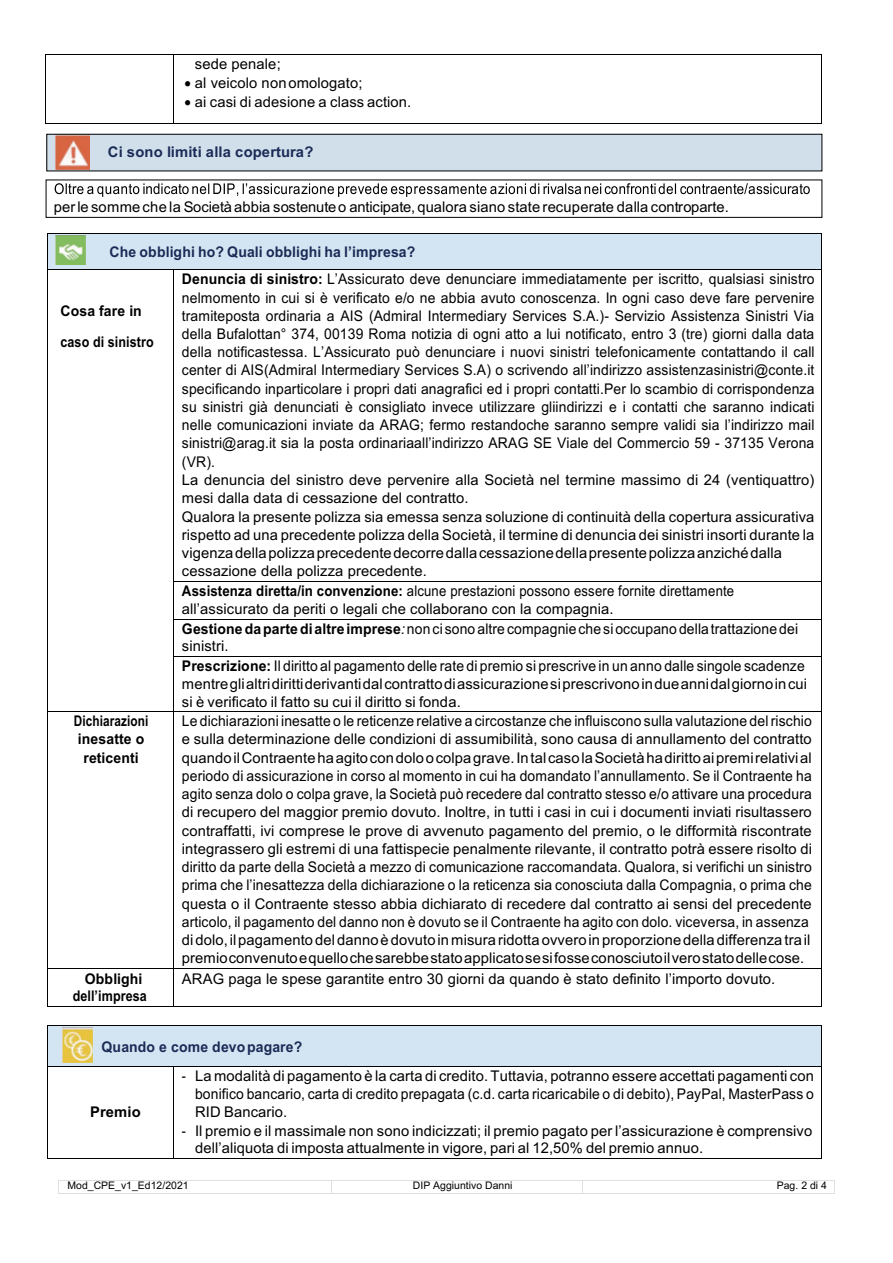
<style>
.page{position:relative;width:893px;height:1263px;background:#fff}
.page>*{position:absolute;margin:0;border:0;box-sizing:border-box;transform-origin:0 0}
.t1{font:14.7px/18.3px "Arial";letter-spacing:.01em;color:#000001;scale:.94 1}
.t2{font:14.7px "Arial";letter-spacing:.01em;color:#000001}
.t3{font:14.7px "Arial";letter-spacing:.01em;color:#000001;scale:.83 1}
.t4{font:14.7px/17.2px "Arial";letter-spacing:.01em;color:#000001;scale:.89 1}
.t5{font:700 14.7px "Arial";letter-spacing:.01em;color:#1b2b57;scale:.95 1}
.t6{font:700 14.7px/31.3px "Arial";letter-spacing:.01em;color:#000001;scale:.95 1}
.t7{font:700 14.7px/18.1px "Arial";letter-spacing:.01em;color:#000001;text-align:center;scale:.8 1}
.t8{font:700 14.7px "Arial";letter-spacing:.01em;color:#1b2b57}
.t9{font:700 14.7px "Arial";letter-spacing:.01em;color:#000001}
.t10{font:10.5px "Arial";letter-spacing:.005em;color:#000001}
.s1{font-weight:700}
.s2{font-style:italic}
</style>
<div class="page">
<hr style="left:46px;top:54px;width:127px;height:1px;background:#000001">
<hr style="left:173px;top:54px;width:648px;height:1px;background:#000001">
<hr style="left:45px;top:55px;width:1px;height:68px;background:#000001">
<hr style="left:46px;top:123px;width:127px;height:1px;background:#000001">
<hr style="left:173px;top:55px;width:1px;height:68px;background:#000001">
<hr style="left:173px;top:123px;width:648px;height:1px;background:#000001">
<hr style="left:821px;top:55px;width:1px;height:68px;background:#000001">
<div style="left:48px;top:234px;width:773px;height:36px;background:#d3e5f2"></div>
<hr style="left:48px;top:233px;width:773px;height:1px;background:#000001">
<hr style="left:48px;top:234px;width:1px;height:36px;background:#000001">
<hr style="left:821px;top:234px;width:1px;height:36px;background:#000001">
<hr style="left:48px;top:270px;width:125px;height:1px;background:#000001">
<hr style="left:173px;top:270px;width:648px;height:1px;background:#000001">
<hr style="left:48px;top:270px;width:1px;height:311px;background:#000001">
<hr style="left:173px;top:270px;width:1px;height:311px;background:#000001">
<hr style="left:821px;top:270px;width:1px;height:311px;background:#000001">
<hr style="left:173px;top:581px;width:648px;height:1px;background:#000001">
<hr style="left:48px;top:582px;width:1px;height:37px;background:#000001">
<hr style="left:173px;top:582px;width:1px;height:37px;background:#000001">
<hr style="left:821px;top:582px;width:1px;height:37px;background:#000001">
<hr style="left:173px;top:619px;width:648px;height:1px;background:#000001">
<hr style="left:48px;top:620px;width:1px;height:36px;background:#000001">
<hr style="left:173px;top:620px;width:1px;height:36px;background:#000001">
<hr style="left:821px;top:620px;width:1px;height:36px;background:#000001">
<hr style="left:173px;top:656px;width:648px;height:1px;background:#000001">
<hr style="left:48px;top:657px;width:1px;height:54px;background:#000001">
<hr style="left:173px;top:657px;width:1px;height:54px;background:#000001">
<hr style="left:821px;top:657px;width:1px;height:54px;background:#000001">
<hr style="left:48px;top:711px;width:125px;height:1px;background:#000001">
<hr style="left:173px;top:711px;width:648px;height:1px;background:#000001">
<hr style="left:48px;top:712px;width:1px;height:256px;background:#000001">
<hr style="left:173px;top:712px;width:1px;height:256px;background:#000001">
<hr style="left:821px;top:712px;width:1px;height:256px;background:#000001">
<hr style="left:48px;top:968px;width:125px;height:1px;background:#000001">
<hr style="left:173px;top:968px;width:648px;height:1px;background:#000001">
<hr style="left:48px;top:969px;width:1px;height:37px;background:#000001">
<hr style="left:48px;top:1006px;width:125px;height:1px;background:#000001">
<hr style="left:173px;top:969px;width:1px;height:37px;background:#000001">
<hr style="left:173px;top:1006px;width:648px;height:1px;background:#000001">
<hr style="left:821px;top:969px;width:1px;height:37px;background:#000001">
<div style="left:48px;top:1026px;width:773px;height:40px;background:#d3e5f2"></div>
<hr style="left:48px;top:1025px;width:773px;height:1px;background:#000001">
<hr style="left:48px;top:1026px;width:1px;height:40px;background:#000001">
<hr style="left:821px;top:1026px;width:1px;height:40px;background:#000001">
<hr style="left:48px;top:1066px;width:125px;height:1px;background:#000001">
<hr style="left:173px;top:1066px;width:648px;height:1px;background:#000001">
<hr style="left:48px;top:1067px;width:1px;height:91px;background:#000001">
<hr style="left:48px;top:1158px;width:125px;height:1px;background:#000001">
<hr style="left:173px;top:1067px;width:1px;height:91px;background:#000001">
<hr style="left:173px;top:1158px;width:648px;height:1px;background:#000001">
<hr style="left:821px;top:1067px;width:1px;height:91px;background:#000001">
<hr style="left:59px;top:1180px;width:272px;height:1px;background:#e0dfde">
<hr style="left:332px;top:1180px;width:251px;height:1px;background:#e0dfde">
<hr style="left:583px;top:1180px;width:251px;height:1px;background:#e0dfde">
<svg style="left:58px;top:1180px;width:1px;height:14px"></svg>
<hr style="left:59px;top:1193px;width:272px;height:1px;background:#e0dfde">
<svg style="left:331px;top:1180px;width:1px;height:14px"></svg>
<hr style="left:332px;top:1193px;width:251px;height:1px;background:#e0dfde">
<hr style="left:583px;top:1193px;width:251px;height:1px;background:#e0dfde">
<svg style="left:834px;top:1180px;width:1px;height:14px"></svg>
<img style="left:55px;top:235px;width:31px;height:29px">
<img style="left:63px;top:1027px;width:29px;height:35px">
<div style="left:46px;top:134px;width:776px;height:37px;border:1px solid #000001"></div>
<img style="left:47px;top:135px;width:775px;height:36px">
<div style="left:46px;top:180px;width:776px;height:38px;border:1px solid #000001"></div>
<img style="left:46px;top:180px;width:776px;height:37px">
<svg style="left:55px;top:183px;width:755px;height:14px"></svg>
<p class="t2" style="left:195px;top:54px;width:87px">sede penale;;</p>
<p class="t2" style="left:184px;top:73px;width:180px">• al veicolo nonomologato;;</p>
<p class="t2" style="left:184px;top:92px;width:228px">• ai casi di adesione a class action.</p>
<p class="t8" style="left:108px;top:141px;width:207px">Ci sono limiti alla copertura?</p>
<p class="t2" style="left:54px;top:197px;width:676px">perle somme che la Società abbia sostenuteo anticipate, qualora siano state recuperate dalla controparte.</p>
<p class="t5" style="left:110px;top:242px;width:324px">Che obblighi ho? Quali obblighi ha l’impresa?</p>
<p class="t6" style="left:60px;top:295px;width:100px">Cosa fare in caso di sinistro</p>
<p class="t1" style="left:182px;top:270px;width:675px"><span class="s1">Denuncia di sinistro:</span> L’Assicurato deve denunciare immediatamente per iscritto, qualsiasi sinistro nelmomento in cui si è verificato e/o ne abbia avuto conoscenza. In ogni caso deve fare pervenire tramiteposta ordinaria a AIS (Admiral Intermediary Services S.A.)-- Servizio Assistenza Sinistri Via della Bufalottan° 374, 00139 Roma notizia di ogni atto a lui notificato, entro 3 (tre) giorni dalla data della notificastessa. L’Assicurato può denunciare i nuovi sinistri telefonicamente contattando il call center di AIS(Admiral Intermediary Services S.A) o scrivendo all’indirizzo assistenzasinistri@conte.it specificando inparticolare i propri dati anagrafici ed i propri contatti.Per lo scambio di corrispondenza su sinistri già denunciati è consigliato invece utilizzare gliindirizzi e i contatti che saranno indicati nelle comunicazioni inviate da ARAG;; fermo restandoche saranno sempre validi sia l’indirizzo mail sinistri@arag.it sia la posta ordinariaall’indirizzo ARAG SE Viale del Commercio 59 -- 37135 Verona (VR).<br>La denuncia del sinistro deve pervenire alla Società nel termine massimo di 24 (ventiquattro) mesi dalla data di cessazione del contratto.<br>Qualora la presente polizza sia emessa senza soluzione di continuità della copertura assicurativa rispetto ad una precedente polizza della Società, il termine di denuncia dei sinistri insorti durante la vigenzadellapolizzaprecedentedecorredallacessazionedellapresentepolizzaanzichédalla cessazione della polizza precedente.</p>
<p class="t4" style="left:182px;top:582px;width:622px"><span class="s1">Assistenza diretta/in convenzione:</span> alcune prestazioni possono essere fornite direttamente all’assicurato da periti o legali che collaborano con la compagnia.</p>
<p class="t1" style="left:182px;top:620px;width:657px;line-height:17px"><span class="s1">Gestionedapartedialtre imprese</span><span class="s2">:</span>non ci sono altre compagnie che sioccupano della trattazione dei sinistri.</p>
<p class="t1" style="left:182px;top:656px;width:667px"><span class="s1">Prescrizione:</span> Il diritto al pagamento delle rate di premio si prescrive in un anno dalle singole scadenze mentreglialtridirittiderivantidalcontrattodiassicurazionesiprescrivonoindueannidalgiornoincui si è verificato il fatto su cui il diritto si fonda.</p>
<p class="t7" style="left:74px;top:712px;width:95px">Dichiarazioni inesatte o reticenti</p>
<p class="t1" style="left:182px;top:712px;width:672px">Le dichiarazioni inesatte o le reticenze relative a circostanze che influiscono sulla valutazione delrischio e sulla determinazione delle condizioni di assumibilità, sono causa di annullamento del contratto quandoilContraentehaagitocondoloocolpagrave.IntalcasolaSocietàhadirittoaipremirelativial periodo di assicurazione in corso al momento in cui ha domandato l’annullamento. Se il Contraente ha agito senza dolo o colpa grave, la Società può recedere dal contratto stesso e/o attivare una procedura di recupero del maggior premio dovuto. Inoltre, in tutti i casi in cui i documenti inviati risultassero contraffatti, ivi comprese le prove di avvenuto pagamento del premio, o le difformità riscontrate integrassero gli estremi di una fattispecie penalmente rilevante, il contratto potrà essere risolto di diritto da parte della Società a mezzo di comunicazione raccomandata. Qualora, si verifichi un sinistro prima che l’inesattezza della dichiarazione o la reticenza sia conosciuta dalla Compagnia, o prima che questa o il Contraente stesso abbia dichiarato di recedere dal contratto ai sensi del precedente articolo, il pagamento del danno non è dovuto se il Contraente ha agito con dolo. viceversa, in assenza didolo,ilpagamentodeldanno èdovuto in misura ridotta ovveroinproporzionedelladifferenza tra il premioconvenutoequellochesarebbestatoapplicatosesifosseconosciutoilverostatodellecose.</p>
<p class="t6" style="left:73px;top:970px;width:80px;line-height:17.2px;text-align:center">Obblighi dell’impresa</p>
<p class="t2" style="left:182px;top:968px;width:595px">ARAG paga le spese garantite entro 30 giorni da quando è stato definito l’importo dovuto.</p>
<p class="t5" style="left:102px;top:1036px;width:213px">Quando e come devopagare?</p>
<p class="t3" style="left:182px;top:1065px;width:763px">-- La modalità di pagamento è la carta di credito. Tuttavia, potranno essere accettati pagamenti con</p>
<p class="t1" style="left:195px;top:1085px;width:660px">bonifico bancario, carta di credito prepagata (c.d. carta ricaricabile o di debito), PayPal, MasterPass o</p>
<p class="t2" style="left:195px;top:1102px;width:94px">RID Bancario.</p>
<p class="t3" style="left:182px;top:1121px;width:761px">-- Il premio e il massimale non sono indicizzati;; il premio pagato per l’assicurazione è comprensivo</p>
<p class="t2" style="left:195px;top:1138px;width:510px">dell’aliquota di imposta attualmente in vigore, pari al 12,50% del premio annuo.</p>
<p class="t10" style="left:67px;top:1178px;width:123px">Mod_CPE_v1_Ed12/2021</p>
<p class="t10" style="left:413px;top:1178px;width:101px">DIP Aggiuntivo Danni</p>
<p class="t10" style="left:777px;top:1178px;width:52px">Pag. 2 di 4</p>
<p class="t9" style="left:90px;top:1101px;width:52px">Premio</p>
</div>
